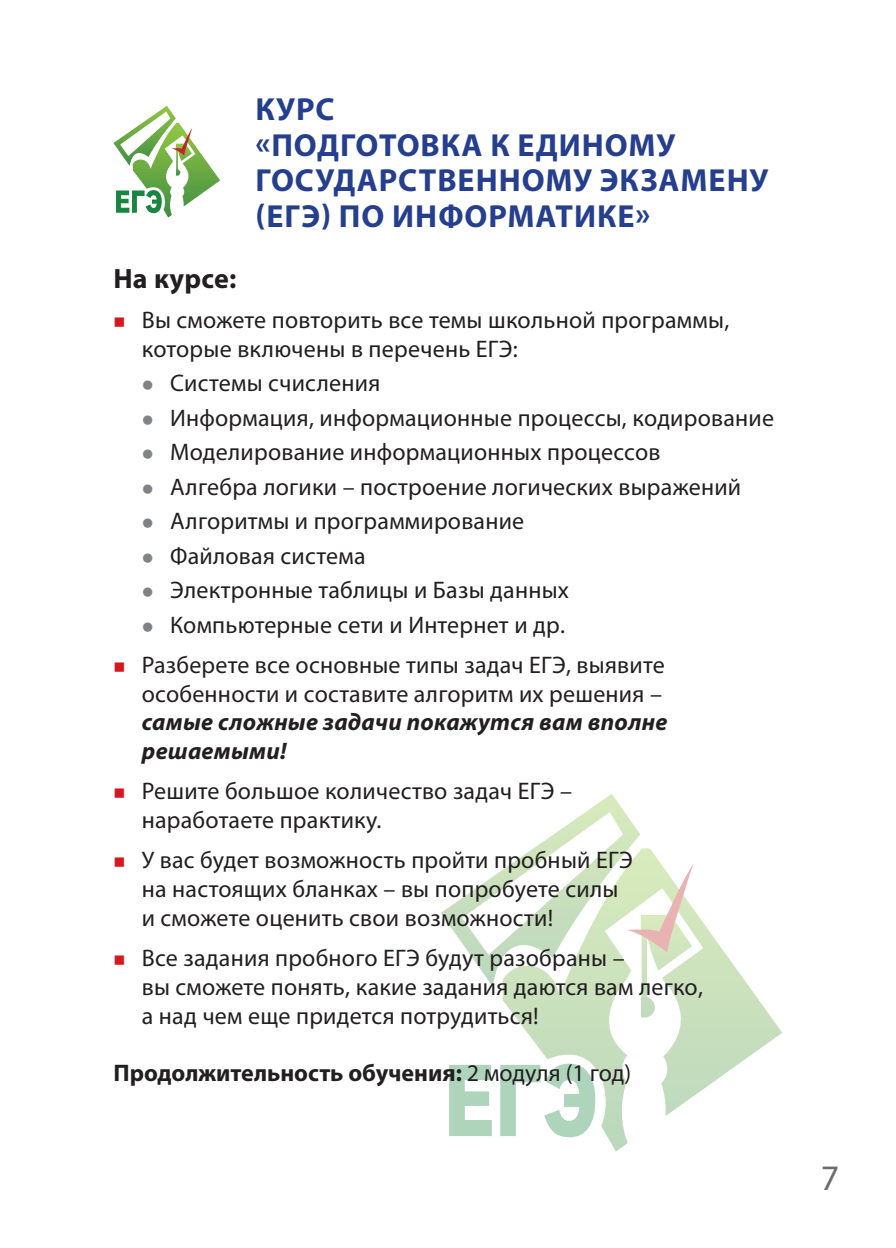
<style>
.page{position:relative;width:896px;height:1248px;background:#fff}
.page>*{position:absolute;margin:0;border:0;box-sizing:border-box;transform-origin:0 0}
.t1{font:36px "Myriad Pro";color:#6c6d70}
.t2{font:700 32px/35.4px "Myriad Pro";letter-spacing:.03em;color:#253f8e}
.t3{font:700 28px "Myriad Pro";letter-spacing:.01em;color:#231f20}
.t4{font:24px/28.8px "Myriad Pro";letter-spacing:.01em;color:#231f20}
.t5{font:italic 700 24px/28.8px "Myriad Pro";letter-spacing:.01em;color:#231f20}
.t6{font:700 24px "Myriad Pro";color:#231f20}
.s1{color:#d7171f}
.s2{color:#808285}
.s3{font-weight:400}
</style>
<div class="page">
<svg style="left:515px;top:909px;width:267px;height:242px"></svg>
<svg style="left:441px;top:794px;width:252px;height:223px"></svg>
<svg style="left:449px;top:1065px;width:43px;height:70px"></svg>
<svg style="left:500px;top:1063px;width:95px;height:74px"></svg>
<svg style="left:113px;top:106px;width:107px;height:111px"></svg>
<h2 class="t2" style="left:255px;top:91px;width:512px">Курс<br>«Подготовка к Единому<br>Государственному Экзамену (ЕГЭ) по информатике»</h2>
<p class="t3" style="left:113px;top:260px;width:125px">На курсе:</p>
<p class="t4" style="left:142px;top:305px;width:589px;text-indent:-28px"><span class="s1">■</span> Вы сможете повторить все темы школьной программы, которые включены в перечень ЕГЭ:</p>
<p class="t4" style="left:142px;top:368px;width:240px"><span class="s2">●</span> Системы счисления</p>
<p class="t4" style="left:142px;top:403px;width:634px"><span class="s2">●</span> Информация, информационные процессы, кодирование</p>
<p class="t4" style="left:142px;top:437px;width:520px"><span class="s2">●</span> Моделирование информационных процессов</p>
<p class="t4" style="left:142px;top:471px;width:601px"><span class="s2">●</span> Алгебра логики – построение логических выражений</p>
<p class="t4" style="left:142px;top:506px;width:384px"><span class="s2">●</span> Алгоритмы и программирование</p>
<p class="t4" style="left:142px;top:540px;width:225px"><span class="s2">●</span> Файловая система</p>
<p class="t4" style="left:142px;top:575px;width:429px"><span class="s2">●</span> Электронные таблицы и Базы данных</p>
<p class="t4" style="left:142px;top:609px;width:425px"><span class="s2">●</span> Компьютерные сети и Интернет и др.</p>
<p class="t4" style="left:113px;top:649px;width:553px;text-align:right"><span class="s1">■</span> Разберете все основные типы задач ЕГЭ, выявите особенности и составите алгоритм их решения –</p>
<p class="t5" style="left:142px;top:707px;width:527px">самые сложные задачи покажутся вам вполне решаемыми!</p>
<p class="t4" style="left:142px;top:776px;width:432px;text-indent:-28px"><span class="s1">■</span> Решите большое количество задач ЕГЭ – наработаете практику.</p>
<p class="t4" style="left:142px;top:845px;width:492px;text-indent:-28px"><span class="s1">■</span> У вас будет возможность пройти пробный ЕГЭ на настоящих бланках – вы попробуете силы и сможете оценить свои возможности!</p>
<p class="t4" style="left:142px;top:943px;width:563px;text-indent:-28px"><span class="s1">■</span> Все задания пробного ЕГЭ будут разобраны –<br>вы сможете понять, какие задания даются вам легко, а над чем еще придется потрудиться!</p>
<p class="t6" style="left:113px;top:1057px;width:519px">Продолжительность обучения: <span class="s3">2 модуля (1 год)</span></p>
<h1 class="t1" style="left:821px;top:1155px;width:20px">7</h1>
</div>
